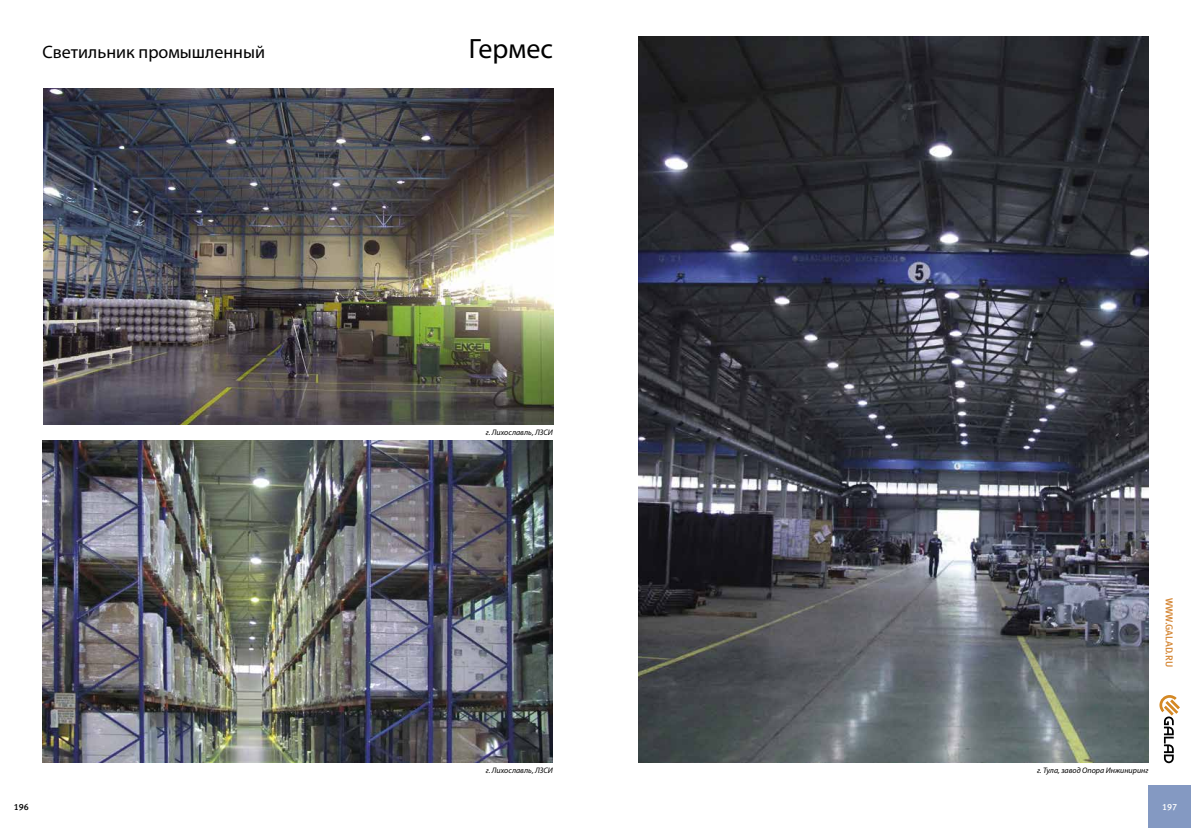
<style>
.page{position:relative;width:1191px;height:828px;background:#fff}
.page>*{position:absolute;margin:0;border:0;box-sizing:border-box;transform-origin:0 0}
.t1{font:28px "Myriad Pro";color:#000}
.t2{font:18px "Myriad Pro";color:#000}
.t3{font:10px "Meta Medium LFC";color:#d58736}
.t4{font:9px "Meta Medium LFC";color:#000}
.t5{font:9px "Meta Medium LFC";color:#fff}
.t6{font:italic 8px "Myriad Pro";color:#000}
</style>
<div class="page">
<svg style="left:1159px;top:695px;width:21px;height:68px"></svg>
<div style="left:1148px;top:785px;width:43px;height:43px;background:#8499c2"></div>
<img style="left:638px;top:37px;width:510px;height:726px">
<img style="left:43px;top:88px;width:510px;height:337px">
<img style="left:43px;top:440px;width:510px;height:323px">
<h2 class="t2" style="left:43px;top:41px;width:224px">Светильник промышленный</h2>
<h1 class="t1" style="left:469px;top:31px;width:85px">Гермес</h1>
<p class="t6" style="left:486px;top:427px;width:69px">г. Лихославль, ЛЗСИ</p>
<p class="t6" style="left:486px;top:765px;width:69px">г. Лихославль, ЛЗСИ</p>
<p class="t3" style="left:1175px;top:597px;width:71px;rotate:90deg">WWW.GALAD.RU</p>
<p class="t6" style="left:1037px;top:765px;width:113px">г. Тула, завод Опора Инжиниринг</p>
<p class="t4" style="left:14px;top:802px;width:17px">196</p>
<p class="t5" style="left:1162px;top:802px;width:17px">197</p>
</div>
